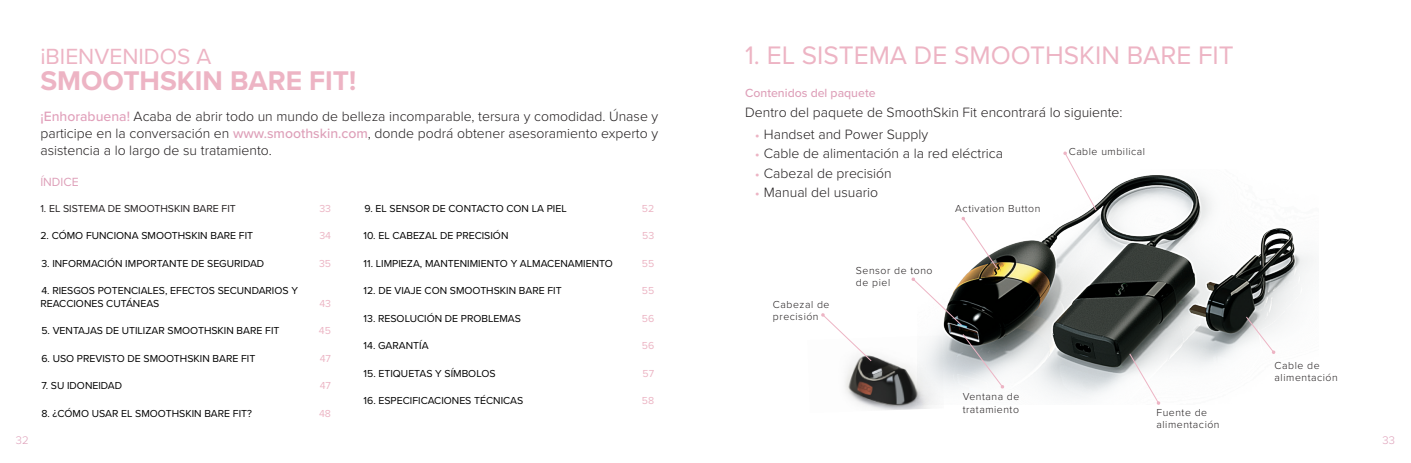
<style>
.page{position:relative;width:1411px;height:463px;background:#fff}
.page>*{position:absolute;margin:0;border:0;box-sizing:border-box;transform-origin:0 0}
.t1{font:700 28px "Proxima Nova";color:#edb4c4}
.t2{font:26.25px "Proxima Nova";color:#edb4c4}
.t3{font:22.75px "Proxima Nova";color:#edb4c4}
.Warning{font:300 14px/16.8px "Proxima Nova";color:#231f20;text-align:justify}
.Body_copy{font:300 14px "Proxima Nova";color:#231f20}
.Warning-2{font:500 12.25px "Proxima Nova";color:#dea0b9}
.Warning-3{font:12.25px "Proxima Nova";color:#dea0b9}
.t4{font:300 11.38px "Proxima Nova";color:#dea0b9}
.t5{font:10.5px/12.6px "Proxima Nova";color:#000}
.Body_Copy_5pt{font:300 10.5px/12.6px "Proxima Nova";letter-spacing:.05em;color:#231f20}
.t6{font:10.5px "Proxima Nova";color:#ecb5c4}
.t7{font:10.5px "Proxima Nova";color:#231f20}
.s1{font-weight:500;color:#e1a1bb}
.s2{font-weight:500;color:#dea0b9}
.s3{font-weight:700;font-size:12.25px;color:#edb4c4}
</style>
<div class="page">
<img style="left:845px;top:356px;width:92px;height:54px">
<svg style="left:821px;top:313px;width:51px;height:49px"></svg>
<img style="left:917px;top:175px;width:396px;height:229px">
<svg style="left:961px;top:333px;width:43px;height:55px"></svg>
<svg style="left:911px;top:277px;width:51px;height:49px"></svg>
<svg style="left:961px;top:216px;width:37px;height:53px"></svg>
<svg style="left:1063px;top:151px;width:34px;height:60px"></svg>
<svg style="left:1128px;top:352px;width:32px;height:53px"></svg>
<svg style="left:1244px;top:315px;width:31px;height:39px"></svg>
<p class="t3" style="left:40px;top:39px;width:172px">¡BIENVENIDOS A</p>
<p class="t1" style="left:40px;top:60px;width:317px">SMOOTHSKIN BARE FIT!</p>
<p class="Warning" style="left:40px;top:107px;width:619px"><span class="s1">¡Enhorabuena!</span> Acaba de abrir todo un mundo de belleza incomparable, tersura y comodidad. Únase y participe en la conversación en <span class="s2">www.smoothskin.com</span>, donde podrá obtener asesoramiento experto y asistencia a lo largo de su tratamiento.</p>
<p class="Warning-3" style="left:40px;top:173px;width:40px">ÍNDICE</p>
<p class="t7" style="left:40px;top:200px;width:197px">1. EL SISTEMA DE SMOOTHSKIN BARE FIT</p>
<p class="t6" style="left:319px;top:200px;width:13px">33</p>
<p class="t5" style="left:40px;top:229px;width:214px">2. CÓMO FUNCIONA SMOOTHSKIN BARE FIT</p>
<p class="t6" style="left:319px;top:228px;width:13px">34</p>
<p class="t5" style="left:41px;top:256px;width:224px">3. INFORMACIÓN IMPORTANTE DE SEGURIDAD</p>
<p class="t6" style="left:319px;top:255px;width:14px">35</p>
<p class="t5" style="left:40px;top:284px;width:259px">4. RIESGOS POTENCIALES, EFECTOS SECUNDARIOS Y<br>REACCIONES CUTÁNEAS</p>
<p class="t6" style="left:319px;top:295px;width:13px">43</p>
<p class="t5" style="left:41px;top:324px;width:240px">5. VENTAJAS DE UTILIZAR SMOOTHSKIN BARE FIT</p>
<p class="t6" style="left:319px;top:323px;width:14px">45</p>
<p class="t5" style="left:41px;top:351px;width:215px">6. USO PREVISTO DE SMOOTHSKIN BARE FIT</p>
<p class="t6" style="left:320px;top:350px;width:13px">47</p>
<p class="t5" style="left:41px;top:379px;width:82px">7. SU IDONEIDAD</p>
<p class="t6" style="left:320px;top:378px;width:13px">47</p>
<p class="t5" style="left:41px;top:406px;width:212px">8. ¿CÓMO USAR EL SMOOTHSKIN BARE FIT?</p>
<p class="t6" style="left:319px;top:405px;width:13px">48</p>
<p class="t5" style="left:364px;top:201px;width:204px">9. EL SENSOR DE CONTACTO CON LA PIEL</p>
<p class="t6" style="left:642px;top:200px;width:14px">52</p>
<p class="t5" style="left:363px;top:229px;width:146px">10. EL CABEZAL DE PRECISIÓN</p>
<p class="t6" style="left:642px;top:228px;width:14px">53</p>
<p class="t5" style="left:363px;top:256px;width:251px">11. LIMPIEZA, MANTENIMIENTO Y ALMACENAMIENTO</p>
<p class="t6" style="left:641px;top:255px;width:14px">55</p>
<p class="t5" style="left:363px;top:284px;width:200px">12. DE VIAJE CON SMOOTHSKIN BARE FIT</p>
<p class="t6" style="left:641px;top:283px;width:14px">55</p>
<p class="t5" style="left:363px;top:311px;width:159px">13. RESOLUCIÓN DE PROBLEMAS</p>
<p class="t6" style="left:641px;top:310px;width:14px">56</p>
<p class="t5" style="left:363px;top:339px;width:67px">14. GARANTÍA</p>
<p class="t6" style="left:641px;top:337px;width:14px">56</p>
<p class="t5" style="left:363px;top:366px;width:133px">15. ETIQUETAS Y SÍMBOLOS</p>
<p class="t6" style="left:642px;top:365px;width:13px">57</p>
<p class="t5" style="left:363px;top:394px;width:161px">16. ESPECIFICACIONES TÉCNICAS</p>
<p class="t6" style="left:642px;top:392px;width:14px">58</p>
<p class="t2" style="left:745px;top:35px;width:490px">1. EL SISTEMA DE SMOOTHSKIN BARE FIT</p>
<p class="Warning-2" style="left:745px;top:84px;width:132px">Contenidos del paquete</p>
<p class="Body_copy" style="left:745px;top:102px;width:379px">Dentro del paquete de SmoothSkin Fit encontrará lo siguiente:</p>
<p class="Warning" style="left:755px;top:125px;width:175px"><span class="s3">•</span> Handset and Power Supply</p>
<p class="Warning" style="left:755px;top:144px;width:249px"><span class="s3">•</span> Cable de alimentación a la red eléctrica</p>
<p class="Warning" style="left:755px;top:164px;width:138px"><span class="s3">•</span> Cabezal de precisión</p>
<p class="Warning" style="left:755px;top:183px;width:124px"><span class="s3">•</span> Manual del usuario</p>
<p class="Body_Copy_5pt" style="left:1068px;top:145px;width:78px">Cable umbilical</p>
<p class="Body_Copy_5pt" style="left:773px;top:297px;width:58px">Cabezal de precisión</p>
<p class="Body_Copy_5pt" style="left:855px;top:263px;width:78px">Sensor de tono de piel</p>
<p class="Body_Copy_5pt" style="left:955px;top:201px;width:87px">Activation Button</p>
<p class="Body_Copy_5pt" style="left:962px;top:389px;width:58px">Ventana de tratamiento</p>
<p class="Body_Copy_5pt" style="left:1156px;top:405px;width:65px">Fuente de alimentación</p>
<p class="Body_Copy_5pt" style="left:1274px;top:358px;width:65px">Cable de alimentación</p>
<p class="t4" style="left:16px;top:431px;width:14px">32</p>
<p class="t4" style="left:1382px;top:431px;width:14px">33</p>
</div>
